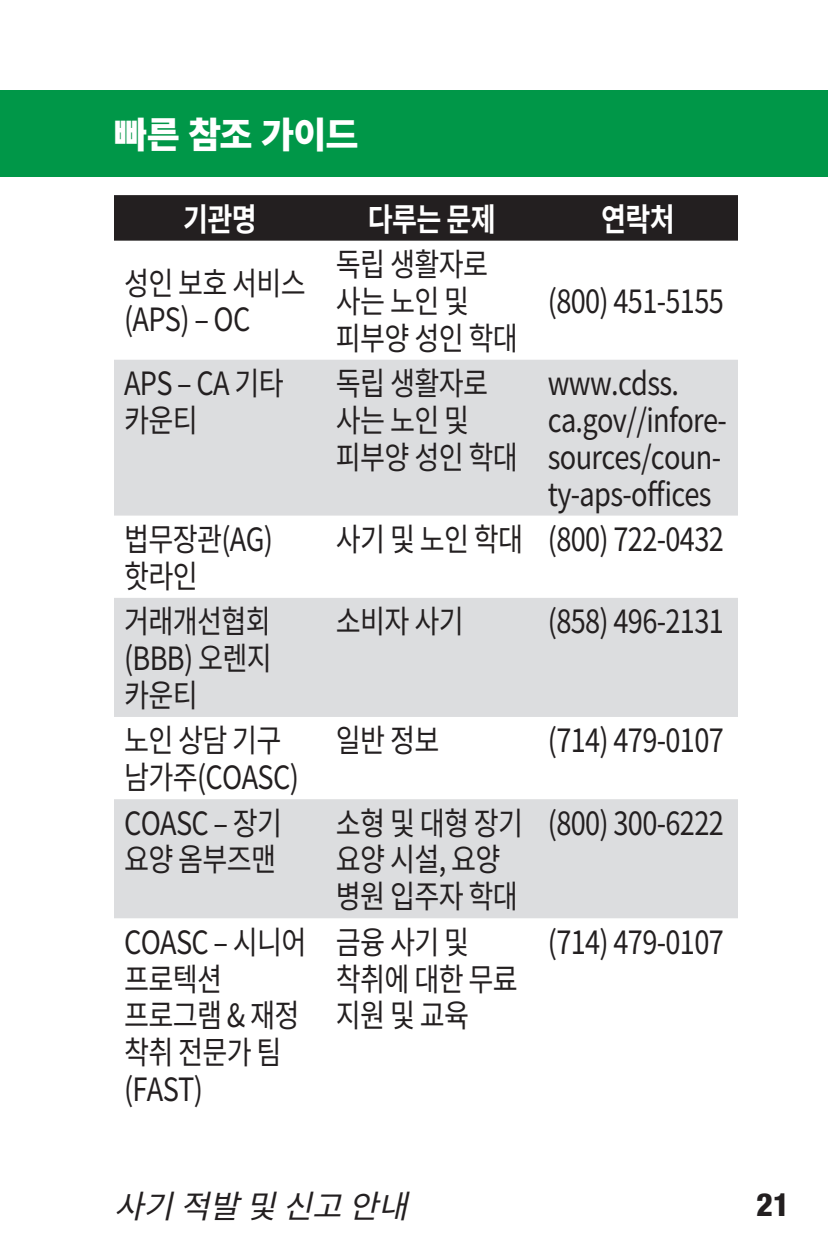
<style>
.page{position:relative;width:828px;height:1260px;background:#fff}
.page>*{position:absolute;margin:0;border:0;box-sizing:border-box;transform-origin:0 0}
.t1{font:800 36px "Source Han Sans KR";letter-spacing:-.025em;color:#fff}
.t2{font:32px/36.8px "Source Han Sans KR";letter-spacing:-.025em;color:#231f20;scale:.85 1}
.t3{font:700 32px "Source Han Sans KR";letter-spacing:-.025em;color:#fff;scale:.85 1}
.t4{font:italic 32px "Source Han Sans KR";color:#231f20}
.t5{font:800 condensed 32px "Helvetica Neue LT Std";color:#231f20}
</style>
<div class="page">
<div style="left:0;top:90px;width:828px;height:86px;background:#009748"></div>
<div style="left:114px;top:195px;width:624px;height:46px;background:#231f20"></div>
<svg style="left:114px;top:360px;width:624px;height:558px;fill:#dcdddf"></svg>
<p class="t1" style="left:114px;top:114px;width:246px">빠른 참조 가이드</p>
<p class="t3" style="left:183px;top:201px;width:88px">기관명</p>
<p class="t3" style="left:368px;top:201px;width:152px">다루는 문제</p>
<p class="t3" style="left:601px;top:201px;width:88px">연락처</p>
<p class="t2" style="left:124px;top:265px;width:216px">성인 보호 서비스 (APS) – OC</p>
<p class="t2" style="left:336px;top:247px;width:216px">독립 생활자로 사는 노인 및 피부양 성인 학대</p>
<p class="t2" style="left:548px;top:283px;width:209px">(800) 451-5155</p>
<p class="t2" style="left:124px;top:366px;width:190px">APS – CA 기타 카운티</p>
<p class="t2" style="left:336px;top:366px;width:216px">독립 생활자로 사는 노인 및 피부양 성인 학대</p>
<p class="t2" style="left:548px;top:366px;width:212px">www.cdss. ca.gov//infore&shy;sources/coun&shy;ty-aps-offices</p>
<p class="t2" style="left:124px;top:522px;width:177px">법무장관(AG) 핫라인</p>
<p class="t2" style="left:336px;top:522px;width:222px">사기 및 노인 학대</p>
<p class="t2" style="left:548px;top:522px;width:209px">(800) 722-0432</p>
<p class="t2" style="left:124px;top:604px;width:175px;text-align:justify">거래개선협회 (BBB) 오렌지 카운티</p>
<p class="t2" style="left:336px;top:604px;width:152px">소비자 사기</p>
<p class="t2" style="left:548px;top:604px;width:209px">(858) 496-2131</p>
<p class="t2" style="left:124px;top:723px;width:207px">노인 상담 기구 남가주(COASC)</p>
<p class="t2" style="left:336px;top:723px;width:123px">일반 정보</p>
<p class="t2" style="left:548px;top:723px;width:209px">(714) 479-0107</p>
<p class="t2" style="left:124px;top:805px;width:188px">COASC – 장기 요양 옴부즈맨</p>
<p class="t2" style="left:336px;top:805px;width:222px">소형 및 대형 장기 요양 시설, 요양 병원 입주자 학대</p>
<p class="t2" style="left:548px;top:805px;width:209px">(800) 300-6222</p>
<p class="t2" style="left:124px;top:924px;width:216px">COASC – 시니어 프로텍션 프로그램 &amp; 재정 착취 전문가 팀 (FAST)</p>
<p class="t2" style="left:336px;top:924px;width:216px">금융 사기 및 착취에 대한 무료 지원 및 교육</p>
<p class="t2" style="left:548px;top:924px;width:209px">(714) 479-0107</p>
<p class="t4" style="left:114px;top:1188px;width:315px">사기적발및신고안내</p>
<p class="t5" style="left:756px;top:1185px;width:35px">21</p>
</div>
